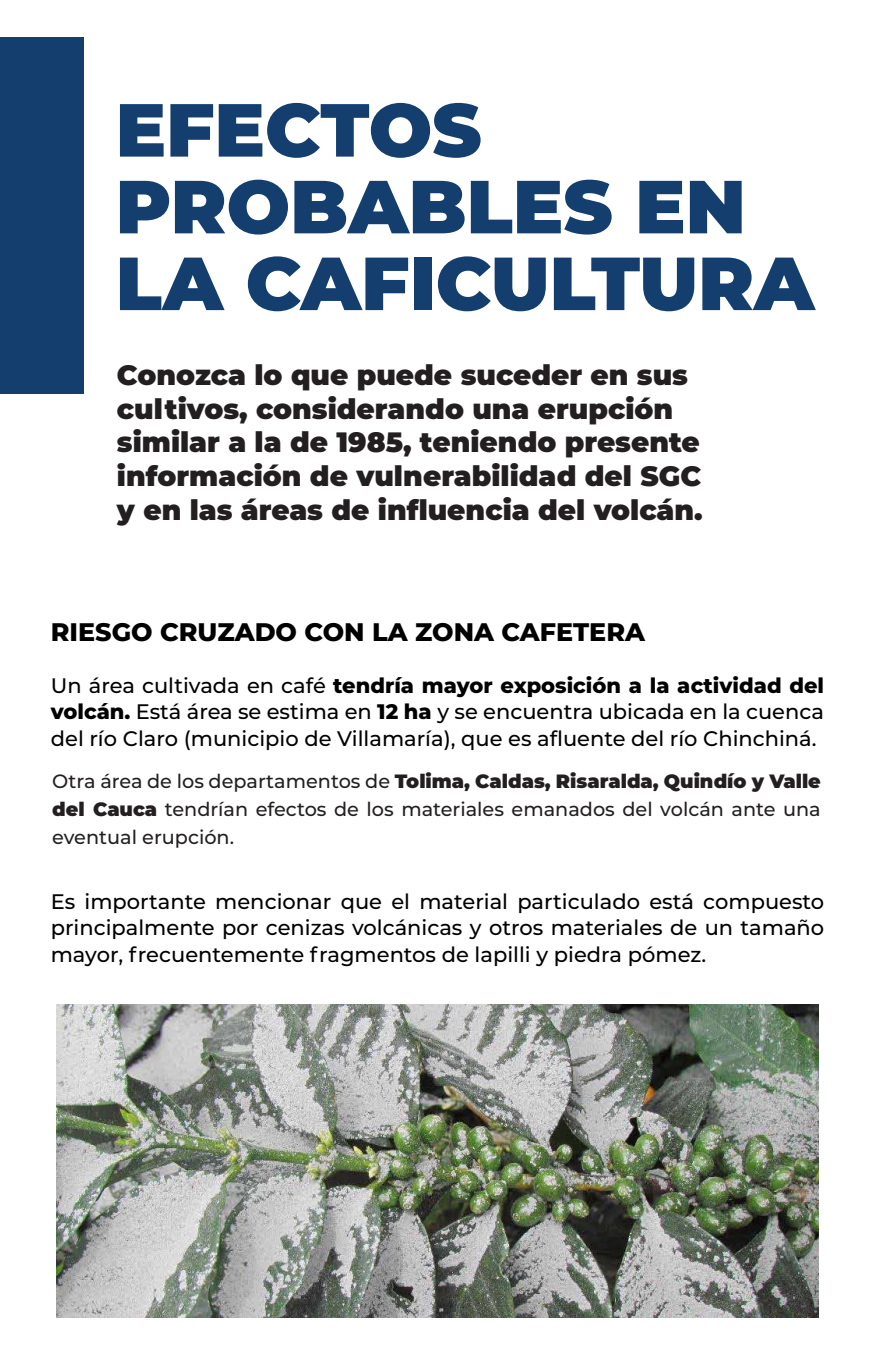
<style>
.page{position:relative;width:875px;height:1366px;background:#fff}
.page>*{position:absolute;margin:0;border:0;box-sizing:border-box;transform-origin:0 0}
.t1{font:900 74.99px/76.7px "Montserrat";color:#143e6e}
.t2{font:800 29.49px/32.6px "Montserrat";color:#000}
.t3{font:900 28px/33.6px "Montserrat";color:#231f20}
.t4{font:800 25.38px "Montserrat";color:#000}
.t5{font:500 21px/26.2px "Montserrat";color:#000;text-align:justify}
.t6{font:500 19.25px/28px "Montserrat";color:#231f20;text-align:justify}
.s1{font-weight:800}
.s2{font-weight:900}
</style>
<div class="page">
<div style="left:0;top:37px;width:84px;height:357px;background:#143e6e"></div>
<img style="left:56px;top:1004px;width:763px;height:314px">
<h1 class="t1" style="left:116px;top:87px;width:700px">EFECTOS<br>PROBABLES EN<br>LA CAFICULTURA</h1>
<h2 class="t2" style="left:116px;top:356px;width:625px">Conozca lo que le puede suceder a sus cultivos teniendo en cuenta como información base, el comportamiento observado en 1985 y las actualizaciones recientes del Servicio Geológico</h2>
<h3 class="t3" style="left:117px;top:357px;width:587px">Conozca lo que puede suceder en sus cultivos, considerando una erupción similar a la de 1985, teniendo presente información de vulnerabilidad del SGC y en las áreas de influencia del volcán.</h3>
<p class="t4" style="left:51px;top:613px;width:596px">RIESGO CRUZADO CON LA ZONA CAFETERA</p>
<p class="t5" style="left:51px;top:672px;width:775px">Un área cultivada en café <span class="s1">tendría mayor exposición a la actividad del volcán.</span> Está área se estima en <span class="s1">12 ha</span> y se encuentra ubicada en la cuenca del río Claro (municipio de Villamaría), que es afluente del río Chinchiná.</p>
<p class="t6" style="left:52px;top:766px;width:770px">Otra área de los departamentos de <span class="s2">Tolima, Caldas, Risaralda, Quindío y Valle del Cauca</span> tendrían efectos de los materiales emanados del volcán ante una eventual erupción.</p>
<p class="t5" style="left:51px;top:888px;width:775px">Es importante mencionar que el material particulado está compuesto principalmente por cenizas volcánicas y otros materiales de un tamaño mayor, frecuentemente fragmentos de lapilli y piedra pómez.</p>
</div>
